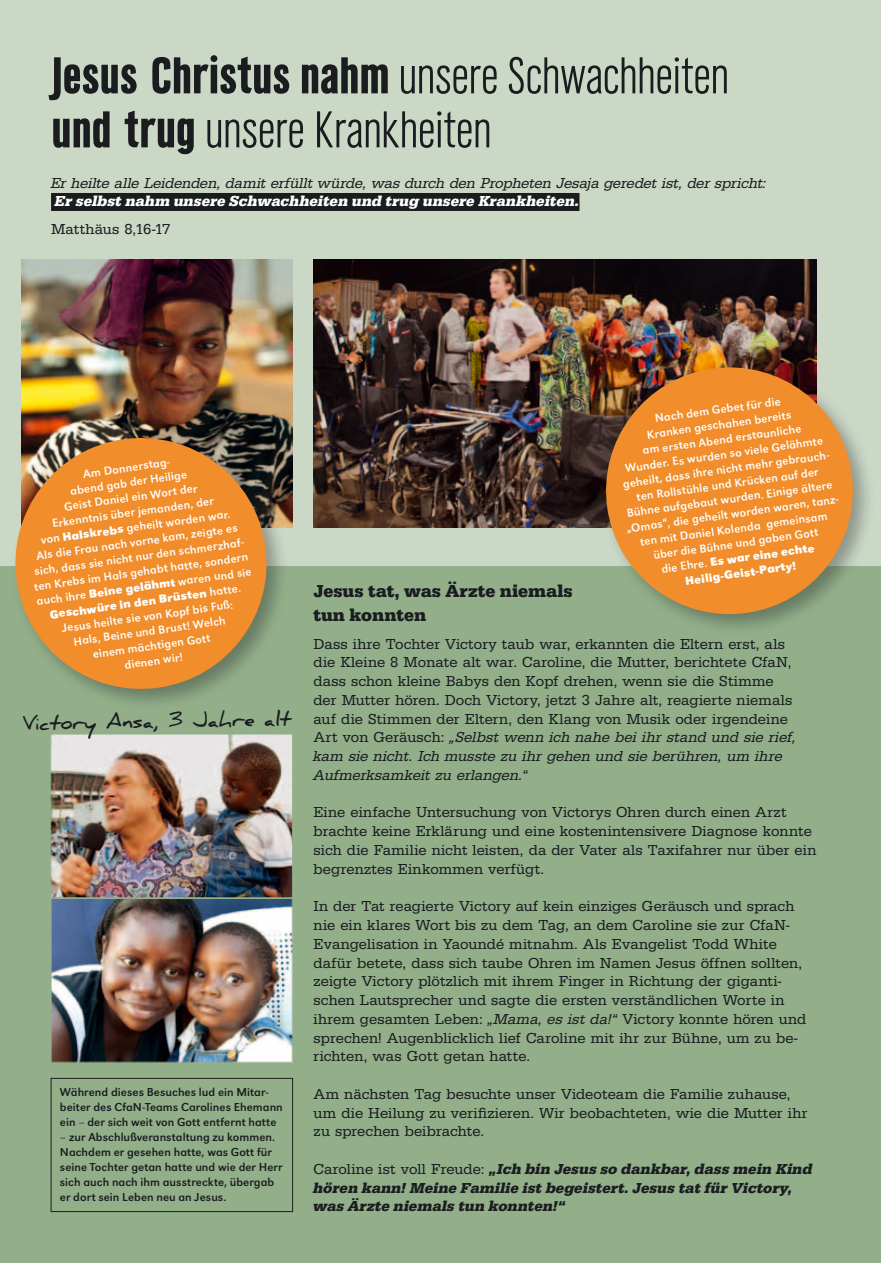
<style>
.page{position:relative;width:881px;height:1263px;background:#fff}
.page>*{position:absolute;margin:0;border:0;box-sizing:border-box;transform-origin:0 0}
.t1{font:54px/54px "URW Grotesk TOT Lig Con";letter-spacing:-.005em;color:#1b1c20}
.t2{font:700 19.5px "Daniel";color:#1b1c20}
.t3{font:700 18px/24px "URW Egyptienne TOT";color:#1b1c20}
.t4{font:15px/18.8px "URW Egyptienne TOT";color:#1b1c20}
.t5{font:italic 700 15px/18.8px "URW Egyptienne TOT";letter-spacing:.005em;color:#1b1c20}
.t6{font:italic 15px "URW Egyptienne TOT";letter-spacing:-.005em;color:#1b1c20}
.t7{font:italic 700 15px "URW Egyptienne TOT";letter-spacing:.01em;color:#fff}
.t8{font:12px/15px "URW Grotesk TOT";color:#fff;text-align:center}
.t9{font:12px/15px "URW Grotesk TOT";letter-spacing:.005em;color:#1b1c20}
.s1{font-family:"URW Grotesk TOT Bol Con"}
.s2{font-weight:700}
.s3{font-style:italic}
.s4{font-weight:400;font-style:normal}
</style>
<div class="page">
<div style="left:0;top:0;width:880px;height:574px;background:#cbd8c6"></div>
<div style="left:0;top:566px;width:880px;height:697px;background:#92af8a"></div>
<img style="left:313px;top:259px;width:503px;height:268px">
<img style="left:52px;top:736px;width:239px;height:324px">
<div style="left:51px;top:898px;width:241px;height:164px;border:1px solid #92af8a"></div>
<div style="left:600px;top:362px;width:275px;height:275px;background:#1b1c20;opacity:.35"></div>
<svg style="left:597px;top:359px;width:263px;height:263px;background:#d08a3f"></svg>
<div style="left:50px;top:734px;width:243px;height:164px;border:1px solid #92af8a"></div>
<div style="left:51px;top:193px;width:528px;height:18px;background:#1b1c20"></div>
<div style="left:51px;top:1078px;width:242px;height:134px;border:1px solid #1b1c20"></div>
<img style="left:22px;top:259px;width:270px;height:268px">
<div style="left:10px;top:432px;width:279px;height:279px;background:#1b1c20;opacity:.35"></div>
<svg style="left:10px;top:430px;width:265px;height:267px;background:#cd8a3e"></svg>
<h1 class="t1" style="left:51px;top:50px;width:679px"><span class="s1">Jesus Christus nahm</span> unsere Schwachheiten <span class="s1">und trug</span> unsere Krankheiten</h1>
<p class="t6" style="left:51px;top:174px;width:716px">Er heilte alle Leidenden, damit erfüllt würde, was durch den Propheten Jesaja geredet ist, der spricht:</p>
<p class="t7" style="left:55px;top:193px;width:526px">Er selbst nahm unsere Schwachheiten und trug unsere Krankheiten.</p>
<p class="t4" style="left:51px;top:220px;width:121px">Matthäus 8,16-17</p>
<p class="t8" style="left:19px;top:475px;width:218px;rotate:-8deg">Am Donnerstag-<br>abend gab der Heilige<br>Geist Daniel ein Wort der<br>Erkenntnis über jemanden, der<br>von <span class="s2">Halskrebs</span> geheilt worden war.<br>Als die Frau nach vorne kam, zeigte es sich, dass sie nicht nur den schmerzhaf&shy;ten Krebs im Hals gehabt hatte, sondern auch ihre <span class="s2">Beine gelähmt</span> waren und sie<br><span class="s2">Geschwüre in den Brüsten</span> hatte.<br>Jesus heilte sie von Kopf bis Fuß:<br>Hals, Beine und Brust! Welch<br>einem mächtigen Gott<br>dienen wir!</p>
<h2 class="t2" style="left:22px;top:712px;width:270px;rotate:-1deg">Victory Ansa, 3 Jahre alt</h2>
<p class="t9" style="left:60px;top:1085px;width:224px">Während dieses Besuches lud ein Mitar&shy;beiter des CfaN-Teams Carolines Ehemann ein – der sich weit von Gott entfernt hatte</p>
<p class="t9" style="left:60px;top:1130px;width:224px">– zur Abschlußveranstaltung zu kommen.<br>Nachdem er gesehen hatte, was Gott für seine Tochter getan hatte und wie der Herr sich auch nach ihm ausstreckte, übergab er dort sein Leben neu an Jesus.</p>
<p class="t8" style="left:610px;top:417px;width:219px;rotate:-8deg">Nach dem Gebet für die<br>Kranken geschahen bereits<br>am ersten Abend erstaunliche<br>Wunder. Es wurden so viele Gelähmte geheilt, dass ihre nicht mehr gebrauch&shy;ten Rollstühle und Krücken auf der<br>Bühne aufgebaut wurden. Einige ältere „Omas“, die geheilt worden waren, tanz&shy;ten mit Daniel Kolenda gemeinsam<br>über die Bühne und gaben Gott<br>die Ehre. <span class="s2">Es war eine echte<br>Heilig-Geist-Party!</span></p>
<p class="t3" style="left:313px;top:580px;width:261px">Jesus tat, was Ärzte niemals tun konnten</p>
<p class="t4" style="left:313px;top:635px;width:484px">Dass ihre Tochter Victory taub war, erkannten die Eltern erst, als die Kleine 8 Monate alt war. Caroline, die Mutter, berichtete CfaN, dass schon kleine Babys den Kopf drehen, wenn sie die Stimme der Mutter hören. Doch Victory, jetzt 3 Jahre alt, reagierte niemals auf die Stimmen der Eltern, den Klang von Musik oder irgendeine Art von Geräusch: <span class="s3">„Selbst wenn ich nahe bei ihr stand und sie rief, kam sie nicht. Ich musste zu ihr gehen und sie berühren, um ihre Aufmerksamkeit zu erlangen.“</span></p>
<p class="t4" style="left:313px;top:803px;width:504px">Eine einfache Untersuchung von Victorys Ohren durch einen Arzt brachte keine Erklärung und eine kostenintensivere Diagnose konnte sich die Familie nicht leisten, da der Vater als Taxifahrer nur über ein begrenztes Einkommen verfügt.</p>
<p class="t4" style="left:313px;top:897px;width:494px">In der Tat reagierte Victory auf kein einziges Geräusch und sprach nie ein klares Wort bis zu dem Tag, an dem Caroline sie zur CfaN-Evangelisation in Yaoundé mitnahm. Als Evangelist Todd White dafür betete, dass sich taube Ohren im Namen Jesus öffnen sollten, zeigte Victory plötzlich mit ihrem Finger in Richtung der giganti&shy;schen Lautsprecher und sagte die ersten verständlichen Worte in ihrem gesamten Leben: <span class="s3">„Mama, es ist da!“</span> Victory konnte hören und sprechen! Augenblicklich lief Caroline mit ihr zur Bühne, um zu be&shy;richten, was Gott getan hatte.</p>
<p class="t4" style="left:313px;top:1085px;width:495px">Am nächsten Tag besuchte unser Videoteam die Familie zuhause, um die Heilung zu verifizieren. Wir beobachteten, wie die Mutter ihr zu sprechen beibrachte.</p>
<p class="t5" style="left:313px;top:1160px;width:500px"><span class="s4">Caroline ist voll Freude:</span> „Ich bin Jesus so dankbar, dass mein Kind hören kann! Meine Familie ist begeistert. Jesus tat für Victory, was Ärzte niemals tun konnten!“</p>
</div>
